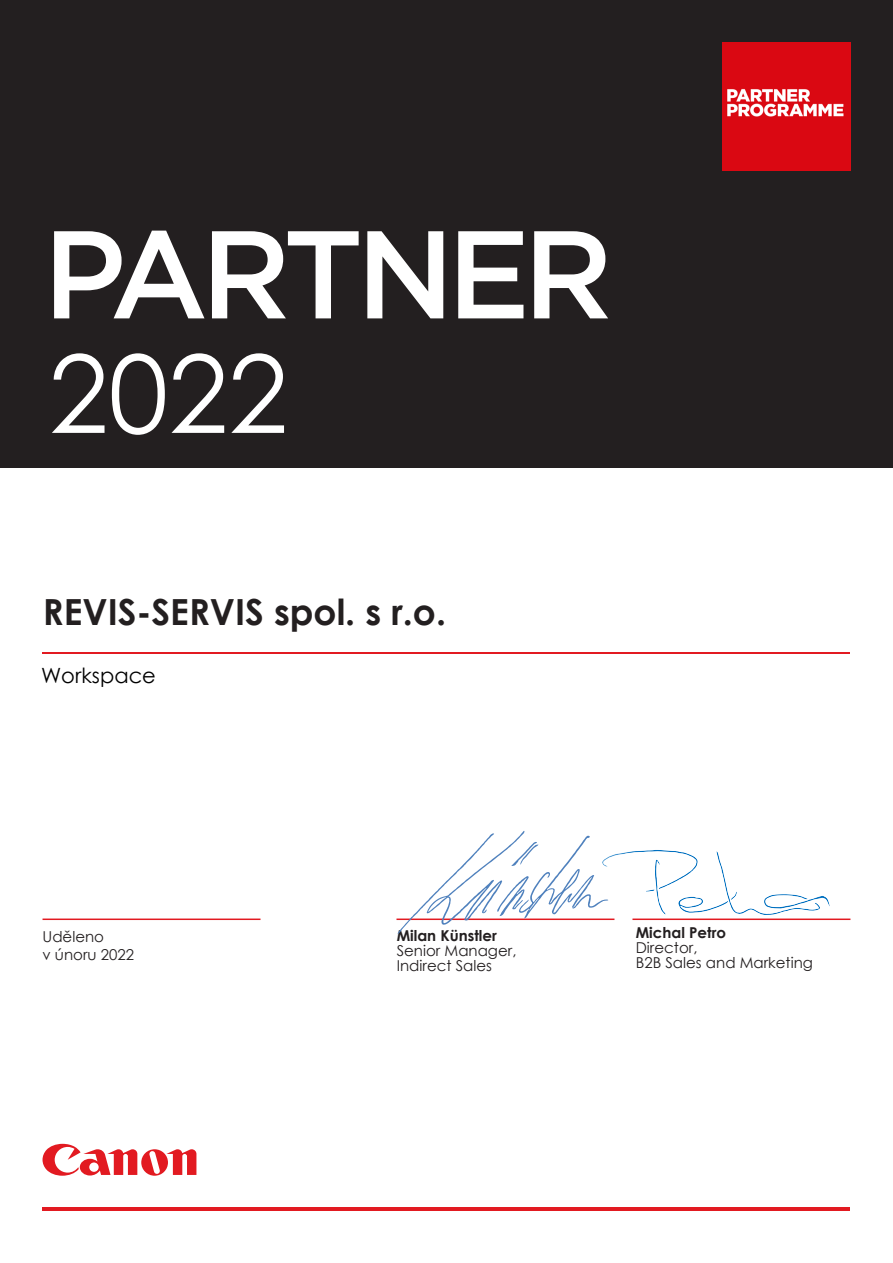
<style>
.page{position:relative;width:893px;height:1263px;background:#fff}
.page>*{position:absolute;margin:0;border:0;box-sizing:border-box;transform-origin:0 0}
.t1{font:500 124.5px "Gotham";letter-spacing:-.06em;color:#fff}
.t2{font:108px "Century Gothic";color:#fff}
.t3{font:700 36px "Century Gothic";color:#231f20}
.t4{font:21px "Century Gothic";color:#000}
.t5{font:15px/14.9px "Century Gothic";color:#231f20}
.s1{font-weight:700}
</style>
<div class="page">
<hr style="left:43px;top:1208px;width:807px;height:3px;background:#e21a21">
<svg style="left:43px;top:1144px;width:153px;height:32px"></svg>
<hr style="left:43px;top:652px;width:807px;height:1px;background:#e21a21">
<hr style="left:632px;top:918px;width:218px;height:2px;background:#e21a21">
<hr style="left:396px;top:918px;width:218px;height:2px;background:#e21a21">
<hr style="left:43px;top:918px;width:217px;height:2px;background:#e21a21">
<div style="left:0;top:0;width:893px;height:468px;background:#231f20"></div>
<img style="left:723px;top:43px;width:127px;height:127px">
<svg style="left:397px;top:831px;width:433px;height:103px"></svg>
<p class="t1" style="left:43px;top:204px;width:572px">PARTNER</p>
<h2 class="t2" style="left:49px;top:318px;width:241px">2022</h2>
<p class="t3" style="left:43px;top:584px;width:405px">REVIS-SERVIS spol. s r.o.</p>
<h3 class="t4" style="left:41px;top:661px;width:116px">Workspace</h3>
<p class="t5" style="left:43px;top:927px;width:93px;line-height:18px">Uděleno<br>v únoru 2022</p>
<p class="t5" style="left:397px;top:928px;width:121px"><span class="s1">Milan Künstler<br></span>Senior Manager,<br>Indirect Sales</p>
<p class="t5" style="left:636px;top:925px;width:179px"><span class="s1">Michal Petro<br></span>Director,<br>B2B Sales and Marketing</p>
</div>
